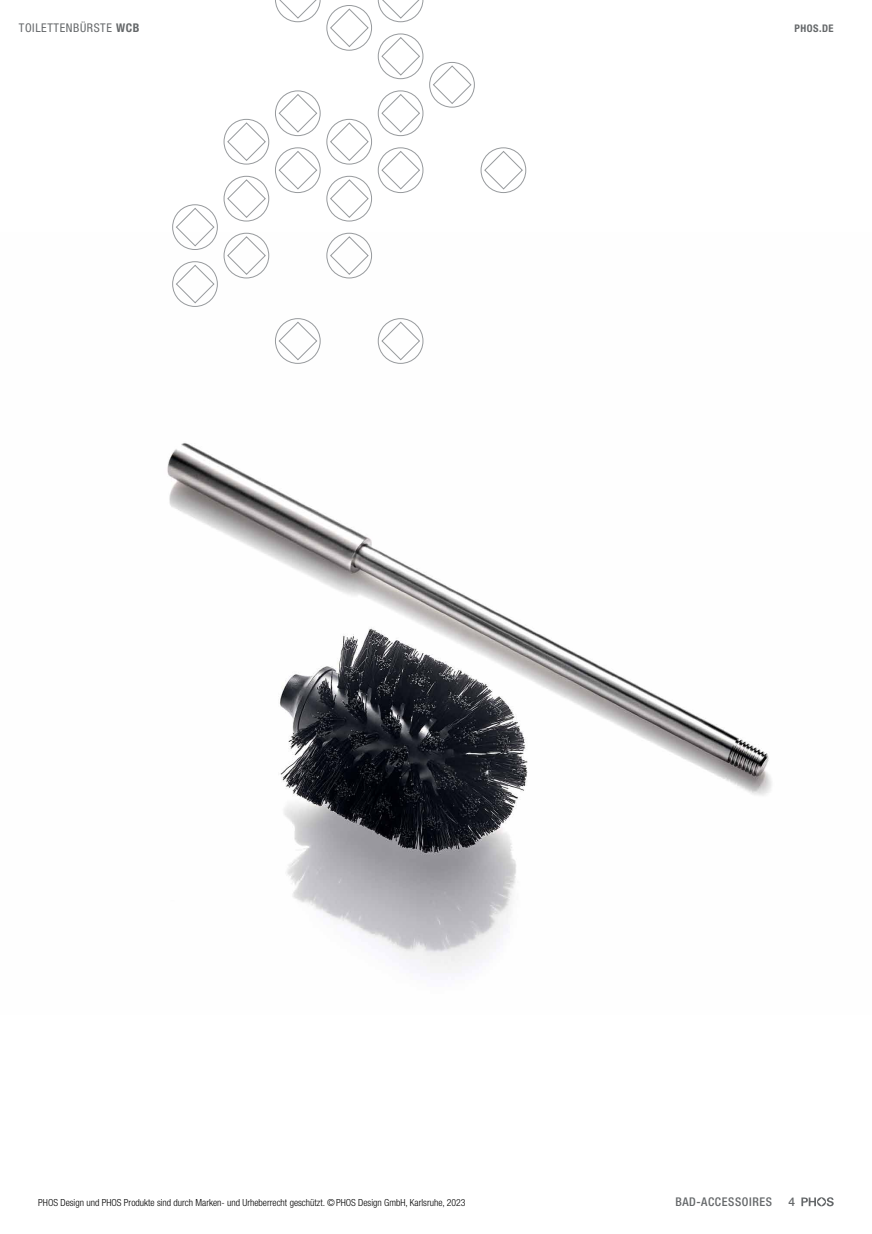
<style>
.page{position:relative;width:872px;height:1234px;background:#fff}
.page>*{position:absolute;margin:0;border:0;box-sizing:border-box;transform-origin:0 0}
.t1{font:condensed 12px "Helvetica Neue LT Std";letter-spacing:.05em;color:#65686a}
.t2{font:500 condensed 12px "Helvetica Neue LT Std";letter-spacing:.05em;color:#65686a}
.t3{font:500 12px "Helvetica Neue LT Std";color:#65686a}
.t4{font:700 condensed 10.5px "Helvetica Neue LT Std";letter-spacing:.05em;color:#65686a}
.t5{font:300 condensed 9.75px "Helvetica Neue LT Std";color:#000}
.s1{font-weight:700}
</style>
<div class="page">
<img style="left:167px;top:253px;width:605px;height:717px">
<svg style="left:801px;top:1197px;width:32px;height:8px"></svg>
<svg style="left:275px;top:318px;width:46px;height:46px"></svg>
<svg style="left:377px;top:318px;width:47px;height:46px"></svg>
<svg style="left:172px;top:175px;width:97px;height:132px"></svg>
<svg style="left:223px;top:119px;width:46px;height:46px"></svg>
<svg style="left:326px;top:232px;width:46px;height:47px"></svg>
<svg style="left:275px;top:0;width:251px;height:222px"></svg>
<p class="t1" style="left:19px;top:21px;width:122px">TOILETTENBÜRSTE <span class="s1">WCB</span></p>
<p class="t4" style="left:794px;top:22px;width:41px">PHOS.DE</p>
<p class="t2" style="left:675px;top:1194px;width:98px">BAD-ACCESSOIRES</p>
<p class="t5" style="left:38px;top:1196px;width:429px">PHOS Design und PHOS Produkte sind durch Marken- und Urheberrecht geschützt. ©PHOS Design GmbH, Karlsruhe, 2023</p>
<p class="t3" style="left:788px;top:1194px;width:8px">4</p>
</div>
